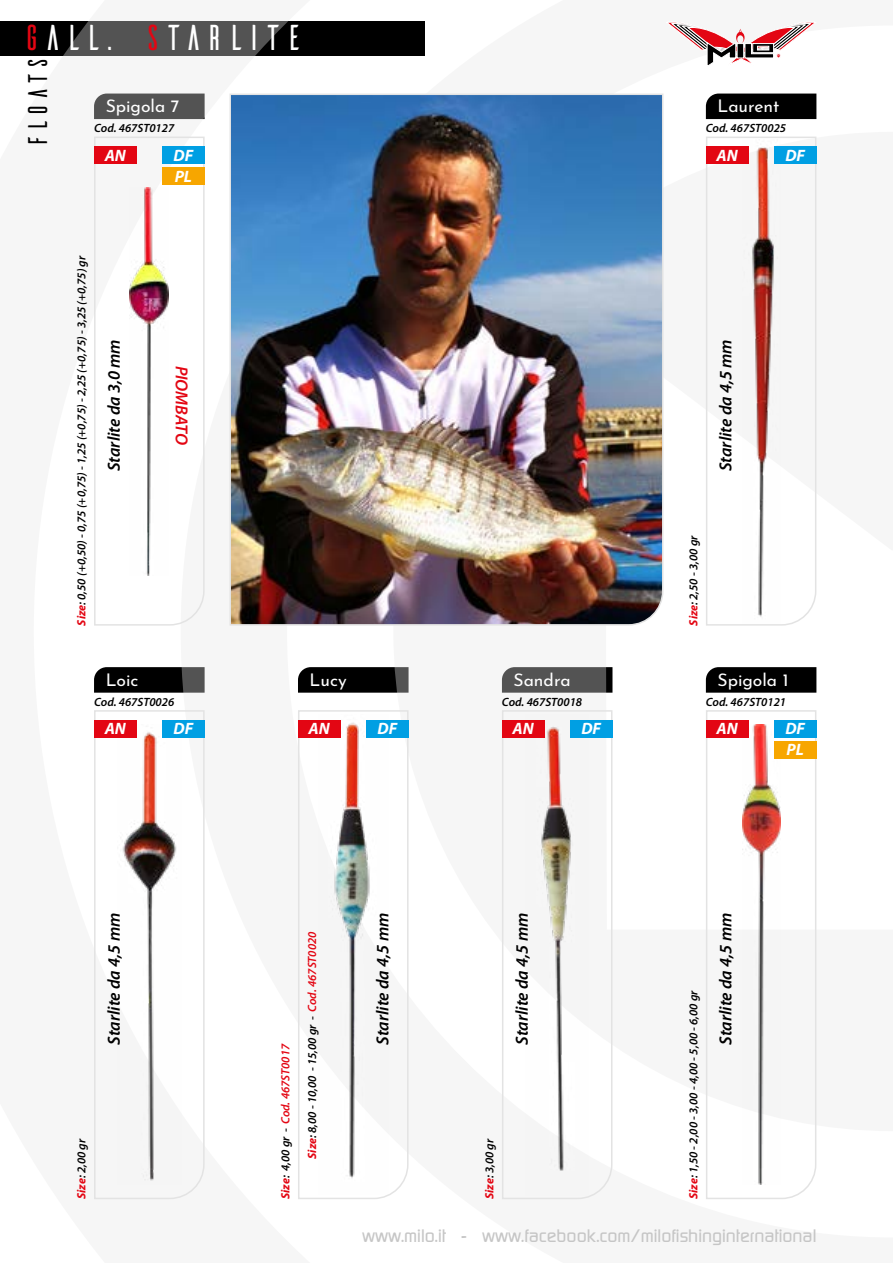
<style>
.page{position:relative;width:893px;height:1263px;background:#fff}
.page>*{position:absolute;margin:0;border:0;box-sizing:border-box;transform-origin:0 0}
.t1{font:36px "Ailerons";color:#fff}
.t2{font:27px "Ailerons";color:#000}
.t3{font:500 18px "Continuum";color:#c6c6c6}
.t4{font:italic 600 17.4px "Myriad Pro";color:#000}
.t5{font:17.4px "Josefin Sans";color:#fff}
.t6{font:italic 600 17.4px "Myriad Pro";color:#e30613}
.t7{font:italic 700 16.5px "Myriad Pro";color:#fff}
.t8{font:italic 600 12px "Myriad Pro";color:#000}
.t9{font:italic 600 12px "Myriad Pro";color:#e30613}
.s1{color:#e30613}
.s2{font-weight:700;color:#e30613}
.s3{font-weight:700}
.s4{color:#000}
</style>
<div class="page">
<svg style="left:0;top:21px;width:425px;height:34px;background:#262626"></svg>
<svg style="left:501px;top:710px;width:112px;height:490px"></svg>
<svg style="left:502px;top:667px;width:110px;height:26px;background:#535353"></svg>
<div style="left:502px;top:720px;width:42px;height:17px;background:#e30613"></div>
<div style="left:570px;top:720px;width:42px;height:17px;background:#009fe3"></div>
<svg style="left:705px;top:710px;width:112px;height:489px"></svg>
<svg style="left:706px;top:667px;width:110px;height:26px;background:#070707"></svg>
<div style="left:706px;top:720px;width:42px;height:17px;background:#e30613"></div>
<div style="left:774px;top:720px;width:42px;height:17px;background:#009fe3"></div>
<div style="left:774px;top:741px;width:42px;height:17px;background:#f7a600"></div>
<svg style="left:705px;top:136px;width:112px;height:490px"></svg>
<div style="left:706px;top:94px;width:110px;height:25px;background:#000"></div>
<div style="left:706px;top:147px;width:42px;height:17px;background:#e30613"></div>
<div style="left:774px;top:147px;width:42px;height:17px;background:#009fe3"></div>
<svg style="left:94px;top:710px;width:111px;height:490px"></svg>
<svg style="left:94px;top:667px;width:111px;height:26px;background:#181818"></svg>
<div style="left:94px;top:720px;width:43px;height:17px;background:#e30613"></div>
<div style="left:162px;top:720px;width:43px;height:17px;background:#009fe3"></div>
<svg style="left:298px;top:710px;width:111px;height:489px"></svg>
<svg style="left:298px;top:667px;width:111px;height:26px;background:#121212"></svg>
<div style="left:298px;top:720px;width:42px;height:17px;background:#e30613"></div>
<div style="left:366px;top:720px;width:43px;height:17px;background:#009fe3"></div>
<svg style="left:94px;top:136px;width:111px;height:490px"></svg>
<div style="left:94px;top:94px;width:111px;height:25px;background:#535353"></div>
<div style="left:94px;top:147px;width:43px;height:17px;background:#e30613"></div>
<div style="left:162px;top:147px;width:43px;height:17px;background:#009fe3"></div>
<div style="left:162px;top:168px;width:43px;height:17px;background:#f7a600"></div>
<img style="left:229px;top:93px;width:435px;height:533px">
<svg style="left:667px;top:22px;width:148px;height:44px"></svg>
<h1 class="t1" style="left:21px;top:20px;width:285px"><span class="s1">G</span>ALL. <span class="s1">S</span>TARLITE</h1>
<h2 class="t2" style="left:25px;top:149px;width:95px;rotate:-90deg">FLOATS</h2>
<h3 class="t5" style="left:106px;top:92px;width:75px">Spigola 7</h3>
<h3 class="t7" style="left:105px;top:144px;width:23px">AN</h3>
<h3 class="t7" style="left:173px;top:144px;width:21px">DF</h3>
<p class="t8" style="left:94px;top:121px;width:82px">Cod. 467ST0127</p>
<h3 class="t7" style="left:175px;top:166px;width:19px">PL</h3>
<p class="t8" style="left:74px;top:626px;width:371px;rotate:-90deg"><span class="s2">Size</span>: 0,50 (+0,50) - 0,75 (+0,75) - 1,25 (+0,75) - 2,25 (+0,75) - 3,25 (+0,75) gr</p>
<h3 class="t4" style="left:103px;top:471px;width:134px;rotate:-90deg">Starlite da 3,0 mm</h3>
<h3 class="t6" style="left:193px;top:366px;width:81px;rotate:90deg">PIOMBATO</h3>
<h3 class="t5" style="left:106px;top:665px;width:34px">Loic</h3>
<h3 class="t7" style="left:105px;top:718px;width:23px">AN</h3>
<h3 class="t7" style="left:173px;top:718px;width:21px">DF</h3>
<p class="t8" style="left:94px;top:694px;width:82px">Cod. 467ST0026</p>
<h3 class="t5" style="left:310px;top:665px;width:38px">Lucy</h3>
<h3 class="t7" style="left:309px;top:718px;width:23px">AN</h3>
<h3 class="t7" style="left:377px;top:718px;width:21px">DF</h3>
<h3 class="t5" style="left:514px;top:665px;width:59px">Sandra</h3>
<h3 class="t7" style="left:513px;top:718px;width:23px">AN</h3>
<h3 class="t7" style="left:581px;top:718px;width:21px">DF</h3>
<p class="t8" style="left:502px;top:694px;width:82px">Cod. 467ST0018</p>
<h3 class="t5" style="left:717px;top:92px;width:63px">Laurent</h3>
<h3 class="t7" style="left:716px;top:144px;width:23px">AN</h3>
<h3 class="t7" style="left:785px;top:144px;width:21px">DF</h3>
<p class="t8" style="left:706px;top:121px;width:82px">Cod. 467ST0025</p>
<h3 class="t4" style="left:715px;top:471px;width:134px;rotate:-90deg">Starlite da 4,5 mm</h3>
<p class="t8" style="left:686px;top:626px;width:92px;rotate:-90deg"><span class="s2">Size</span>: 2,50 - 3,00 gr</p>
<h3 class="t5" style="left:717px;top:665px;width:72px">Spigola 1</h3>
<h3 class="t7" style="left:716px;top:718px;width:23px">AN</h3>
<h3 class="t7" style="left:785px;top:718px;width:21px">DF</h3>
<p class="t8" style="left:706px;top:694px;width:82px">Cod. 467ST0121</p>
<h3 class="t7" style="left:786px;top:739px;width:19px">PL</h3>
<h3 class="t4" style="left:103px;top:1045px;width:134px;rotate:-90deg">Starlite da 4,5 mm</h3>
<p class="t8" style="left:74px;top:1199px;width:62px;rotate:-90deg"><span class="s2">Size</span>: 2,00 gr</p>
<p class="t9" style="left:278px;top:1199px;width:157px;rotate:-90deg"><span class="s3">Size</span><span class="s4">: 4,00 gr -</span> Cod. 467ST0017</p>
<p class="t8" style="left:304px;top:1159px;width:229px;rotate:-90deg"><span class="s2">Size</span>: 8,00 - 10,00 - 15,00 gr - <span class="s1">Cod. 467ST0020</span></p>
<h3 class="t4" style="left:372px;top:1045px;width:134px;rotate:-90deg">Starlite da 4,5 mm</h3>
<h3 class="t4" style="left:511px;top:1045px;width:134px;rotate:-90deg">Starlite da 4,5 mm</h3>
<p class="t8" style="left:482px;top:1199px;width:62px;rotate:-90deg"><span class="s2">Size</span>: 3,00 gr</p>
<p class="t8" style="left:686px;top:1199px;width:211px;rotate:-90deg"><span class="s2">Size</span>: 1,50 - 2,00 - 3,00 - 4,00 - 5,00 - 6,00 gr</p>
<h3 class="t4" style="left:715px;top:1045px;width:134px;rotate:-90deg">Starlite da 4,5 mm</h3>
<h3 class="t3" style="left:362px;top:1224px;width:456px">www.milo.it - www.facebook.com/milofishinginternational</h3>
</div>
